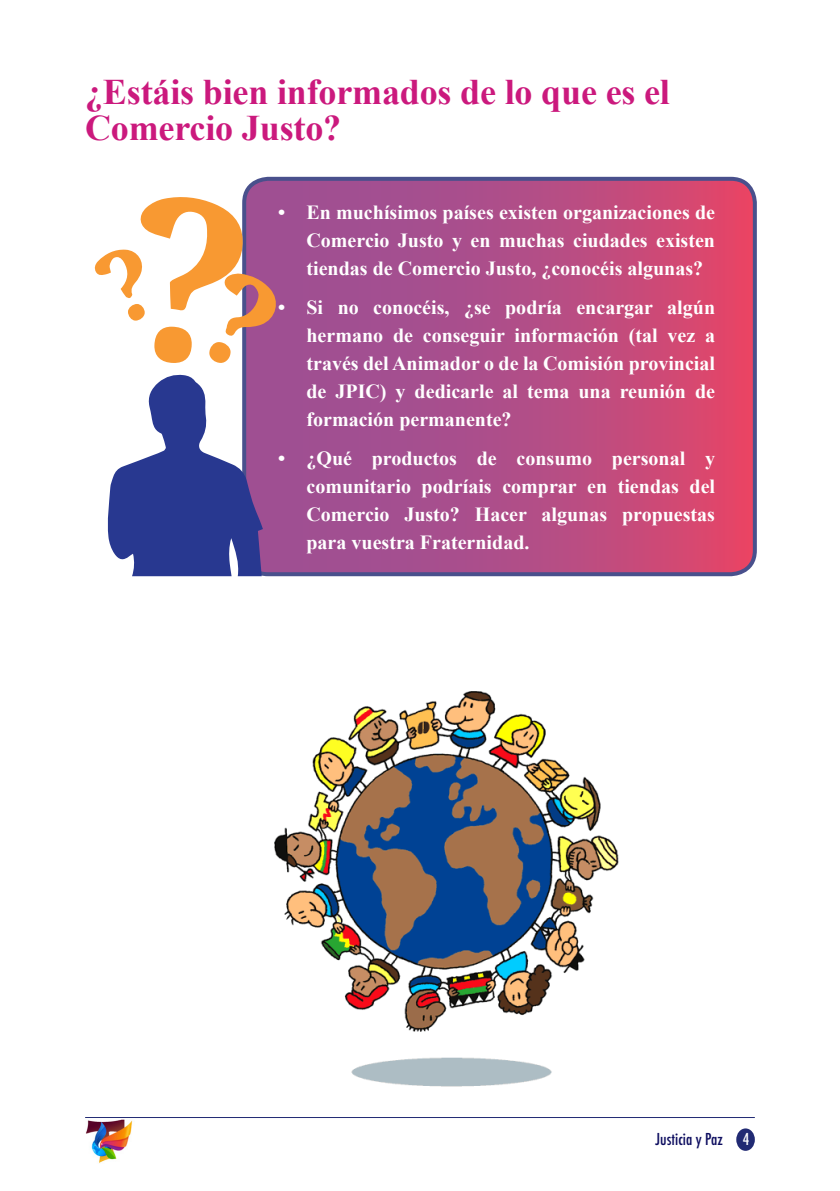
<style>
.page{position:relative;width:840px;height:1191px;background:#fff}
.page>*{position:absolute;margin:0;border:0;box-sizing:border-box;transform-origin:0 0}
.t1{font:700 36px/36px "Times New Roman";letter-spacing:-.005em;color:#cb197d}
.t2{font:700 20px/28px "Times New Roman";color:#fff;text-align:justify}
.t3{font:500 condensed 16px "Futura";color:#0e0e60}
.s1{color:#fff}
</style>
<div class="page">
<svg style="left:244px;top:179px;width:510px;height:395px;background:#b64c84"></svg>
<div style="left:242px;top:177px;width:514px;height:399px;border:4px solid #212a73;border-radius:24px"></div>
<div style="left:735px;top:1128px;width:19px;height:22px;background:#212a73;border-radius:50%"></div>
<hr style="left:85px;top:1117px;width:669px;height:1px;background:#212a73">
<img style="left:86px;top:1119px;width:47px;height:44px">
<svg style="left:107px;top:374px;width:156px;height:202px"></svg>
<div style="left:154px;top:326px;width:38px;height:37px;background:#f89932;border-radius:50%"></div>
<svg style="left:94px;top:195px;width:186px;height:142px"></svg>
<div style="left:209px;top:342px;width:21px;height:21px;background:#f89932;border-radius:10px"></div>
<div style="left:128px;top:304px;width:17px;height:17px;background:#f89932;border-radius:8px"></div>
<img style="left:274px;top:691px;width:345px;height:396px">
<p class="t1" style="left:85px;top:73px;width:586px">¿Estáis bien informados de lo que es el<br>Comercio Justo?</p>
<p class="t2" style="left:306px;top:197px;width:410px;text-indent:-28px">• En muchísimos países existen organizaciones de Comercio Justo y en muchas ciudades existen tiendas de Comercio Justo, ¿conocéis algunas?</p>
<p class="t2" style="left:306px;top:293px;width:410px;text-indent:-28px">• Si no conocéis, ¿se podría encargar algún hermano de conseguir información (tal vez a través del Animador o de la Comisión provincial de JPIC) y dedicarle al tema una reunión de formación permanente?</p>
<p class="t2" style="left:306px;top:444px;width:410px;text-indent:-28px">• ¿Qué productos de consumo personal y comunitario podríais comprar en tiendas del Comercio Justo? Hacer algunas propuestas para vuestra Fraternidad.</p>
<p class="t3" style="left:655px;top:1129px;width:95px">Justicia y Paz <span class="s1">4</span></p>
</div>
